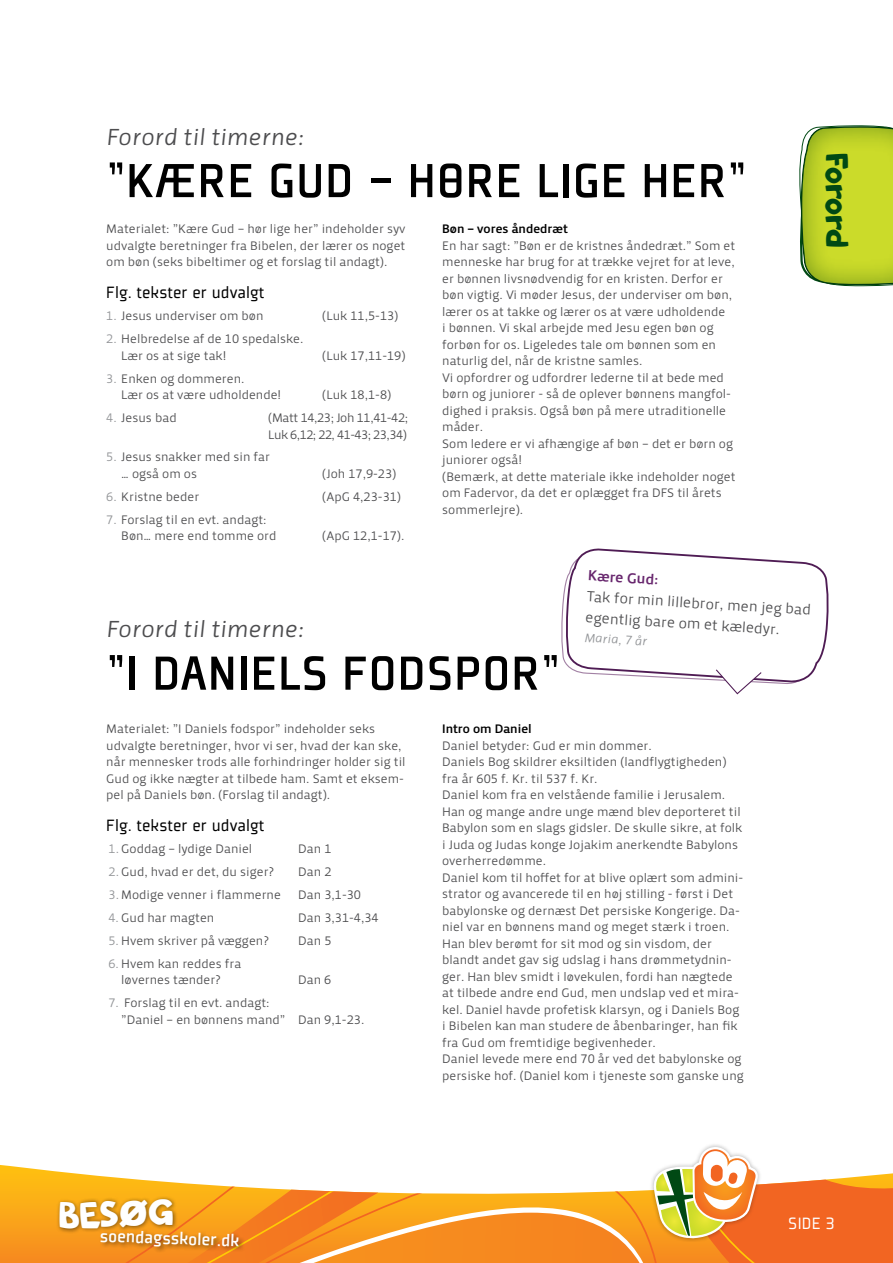
<style>
.page{position:relative;width:893px;height:1263px;background:#fff}
.page>*{position:absolute;margin:0;border:0;box-sizing:border-box;transform-origin:0 0}
.t1{font:500 52.5px "Plexes Pro";letter-spacing:.015em;color:#000}
.t2{font:34.5px "Comic SCF";color:#fff}
.t3{font:30px "Comic SCF";letter-spacing:-.025em;color:#004914}
.t4{font:24px "Priva One Italic Pro";color:#4d4d4f}
.t5{font:500 18.6px "Plexes Pro";color:#fff}
.t6{font:18px "Plexes Pro";color:#000}
.t7{font:18px "Plexes Pro";color:#fff}
.t8{font:15px/20.7px "Priva One Pro";color:#4d4d4f}
.t9{font:12.75px/16.5px "Priva One Pro";color:#4d4d4f}
.t10{font:12.75px/16.5px "Priva One Pro";letter-spacing:-.03em;color:#4d4d4f}
.t11{font:12.75px "Priva One Italic Pro";color:#939598}
.s1{color:#939598}
.s2{font-family:"Priva Three Pro";color:#000}
.s3{font-family:"Priva Three Pro";color:#68276e}
</style>
<div class="page">
<svg style="left:0;top:1144px;width:893px;height:119px"></svg>
<div style="left:98px;top:1228px;width:147px;height:25px;background:#000;opacity:.5"></div>
<div style="left:56px;top:1196px;width:122px;height:39px;background:#000;opacity:.5"></div>
<div style="left:800px;top:124px;width:93px;height:162px;background:#004914;opacity:.5"></div>
<svg style="left:561px;top:548px;width:268px;height:147px"></svg>
<p class="t4" style="left:106px;top:121px;width:199px">Forord til timerne:</p>
<p class="t1" style="left:106px;top:149px;width:642px">”KÆRE GUD – HØRE LIGE HER”</p>
<p class="t9" style="left:106px;top:221px;width:301px;text-align:justify">Materialet: ”Kære Gud – hør lige her” indeholder syv udvalgte beretninger fra Bibelen, der lærer os noget om bøn (seks bibeltimer og et forslag til andagt).</p>
<p class="t6" style="left:106px;top:281px;width:160px">Flg. tekster er udvalgt</p>
<p class="t9" style="left:106px;top:308px;width:159px"><span class="s1">1.</span> Jesus underviser om bøn</p>
<p class="t9" style="left:322px;top:308px;width:78px">(Luk 11,5-13)</p>
<p class="t9" style="left:121px;top:331px;width:184px;text-indent:-15px"><span class="s1">2.</span> Helbredelse af de 10 spedalske.<br>Lær os at sige tak!</p>
<p class="t9" style="left:442px;top:221px;width:295px"><span class="s2">Bøn – vores åndedræt<br></span>En har sagt: ”Bøn er de kristnes åndedræt.” Som et menneske har brug for at trække vejret for at leve, er bønnen livsnødvendig for en kristen. Derfor er bøn vigtig. Vi møder Jesus, der underviser om bøn, lærer os at takke og lærer os at være udholdende<br>i bønnen. Vi skal arbejde med Jesu egen bøn og forbøn for os. Ligeledes tale om bønnen som en naturlig del, når de kristne samles.<br>Vi opfordrer og udfordrer lederne til at bede med børn og juniorer - så de oplever bønnens mangfol&shy;dighed i praksis. Også bøn på mere utraditionelle måder.<br>Som ledere er vi afhængige af bøn – det er børn og juniorer også!<br>(Bemærk, at dette materiale ikke indeholder noget om Fadervor, da det er oplægget fra DFS til årets sommerlejre).</p>
<p class="t9" style="left:322px;top:347px;width:85px">(Luk 17,11-19)</p>
<p class="t9" style="left:121px;top:370px;width:161px;text-indent:-15px"><span class="s1">3.</span> Enken og dommeren.<br>Lær os at være udholdende!</p>
<p class="t9" style="left:322px;top:387px;width:70px">(Luk 18,1-8)</p>
<p class="t9" style="left:106px;top:409px;width:72px"><span class="s1">4.</span> Jesus bad</p>
<p class="t10" style="left:268px;top:409px;width:141px">(Matt 14,23; Joh 11,41-42;<br>Luk 6,12; 22, 41-43; 23,34)</p>
<p class="t9" style="left:121px;top:449px;width:150px;text-indent:-15px"><span class="s1">5.</span> Jesus snakker med sin far … også om os</p>
<p class="t9" style="left:322px;top:465px;width:76px">(Joh 17,9-23)</p>
<p class="t9" style="left:106px;top:488px;width:94px"><span class="s1">6.</span> Kristne beder</p>
<p class="t9" style="left:322px;top:488px;width:80px">(ApG 4,23-31)</p>
<p class="t9" style="left:121px;top:511px;width:157px;text-indent:-15px"><span class="s1">7.</span> Forslag til en evt. andagt:<br>Bøn… mere end tomme ord</p>
<p class="t9" style="left:322px;top:528px;width:84px">(ApG 12,1-17).</p>
<p class="t4" style="left:106px;top:614px;width:199px">Forord til timerne:</p>
<p class="t1" style="left:106px;top:641px;width:455px">”I DANIELS FODSPOR”</p>
<p class="t8" style="left:589px;top:565px;width:226px;rotate:4deg"><span class="s3">Kære Gud:<br></span>Tak for min lillebror, men jeg bad egentlig bare om et kæledyr.</p>
<p class="t11" style="left:585px;top:629px;width:64px;rotate:3deg">Maria, 7 år</p>
<p class="t9" style="left:106px;top:721px;width:301px">Materialet: ”I Daniels fodspor” indeholder seks udvalgte beretninger, hvor vi ser, hvad der kan ske, når mennesker trods alle forhindringer holder sig til Gud og ikke nægter at tilbede ham. Samt et eksem&shy;pel på Daniels bøn. (Forslag til andagt).</p>
<p class="t6" style="left:106px;top:814px;width:160px">Flg. tekster er udvalgt</p>
<p class="t9" style="left:109px;top:841px;width:145px"><span class="s1">1.</span> Goddag – lydige Daniel</p>
<p class="t9" style="left:298px;top:841px;width:35px">Dan 1</p>
<p class="t9" style="left:109px;top:864px;width:167px"><span class="s1">2.</span> Gud, hvad er det, du siger?</p>
<p class="t9" style="left:298px;top:864px;width:35px">Dan 2</p>
<p class="t9" style="left:109px;top:887px;width:174px"><span class="s1">3.</span> Modige venner i flammerne</p>
<p class="t9" style="left:298px;top:887px;width:64px">Dan 3,1-30</p>
<p class="t9" style="left:109px;top:909px;width:107px"><span class="s1">4.</span> Gud har magten</p>
<p class="t9" style="left:298px;top:909px;width:82px">Dan 3,31-4,34</p>
<p class="t9" style="left:108px;top:932px;width:162px"><span class="s1">5.</span> Hvem skriver på væggen?</p>
<p class="t9" style="left:298px;top:932px;width:35px">Dan 5</p>
<p class="t9" style="left:108px;top:955px;width:134px;text-align:center"><span class="s1">6.</span> Hvem kan reddes fra løvernes tænder?</p>
<p class="t9" style="left:298px;top:972px;width:35px">Dan 6</p>
<p class="t9" style="left:121px;top:995px;width:245px;text-indent:-13px"><span class="s1">7.</span> Forslag til en evt. andagt:<br>”Daniel – en bønnens mand” Dan 9,1-23.</p>
<p class="t9" style="left:442px;top:721px;width:303px"><span class="s2">Intro om Daniel<br></span>Daniel betyder: Gud er min dommer.<br>Daniels Bog skildrer eksiltiden (landflygtigheden) fra år 605 f. Kr. til 537 f. Kr.<br>Daniel kom fra en velstående familie i Jerusalem.<br>Han og mange andre unge mænd blev deporteret til Babylon som en slags gidsler. De skulle sikre, at folk i Juda og Judas konge Jojakim anerkendte Babylons overherredømme.<br>Daniel kom til hoffet for at blive oplært som admini&shy;strator og avancerede til en høj stilling - først i Det babylonske og dernæst Det persiske Kongerige. Da&shy;niel var en bønnens mand og meget stærk i troen.<br>Han blev berømt for sit mod og sin visdom, der blandt andet gav sig udslag i hans drømmetydnin&shy;ger. Han blev smidt i løvekulen, fordi han nægtede at tilbede andre end Gud, men undslap ved et mira&shy;kel. Daniel havde profetisk klarsyn, og i Daniels Bog i Bibelen kan man studere de åbenbaringer, han fik fra Gud om fremtidige begivenheder.<br>Daniel levede mere end 70 år ved det babylonske og persiske hof. (Daniel kom i tjeneste som ganske ung</p>
<p class="t3" style="left:855px;top:152px;width:98px;rotate:90deg">Forord</p>
<p class="t2" style="left:57px;top:1194px;width:111px;rotate:-2deg">be søg</p>
<p class="t5" style="left:100px;top:1224px;width:142px;rotate:2deg">SOENDAGSSKOLER.DK</p>
<p class="t7" style="left:788px;top:1212px;width:48px">Side 3</p>
</div>
